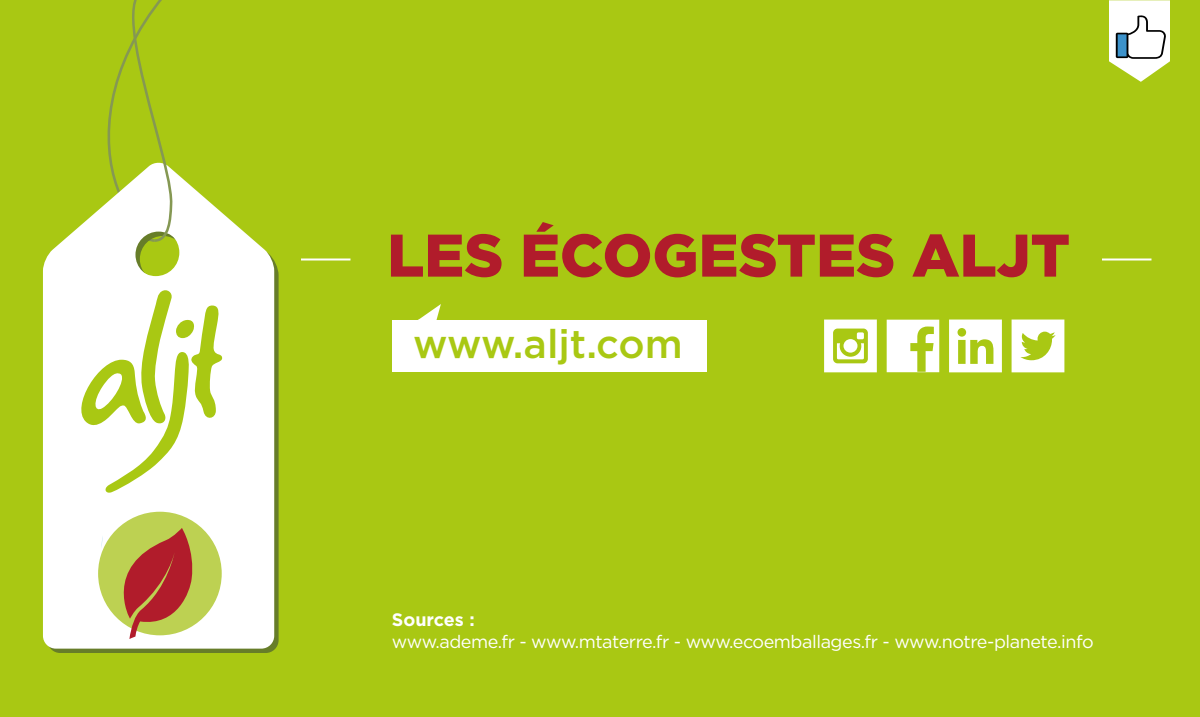
<style>
.page{position:relative;width:1200px;height:717px;background:#a9c813}
.page>*{position:absolute;margin:0;border:0;box-sizing:border-box;transform-origin:0 0}
.t1{font:900 60px "Gotham";color:#b11c2b}
.t2{font:500 40px "Gotham";color:#a9c813}
.t3{font:18px "Gotham";letter-spacing:-.025em;color:#fff}
.t4{font:700 18px "Gotham";color:#fff}
</style>
<div class="page">
<svg style="left:51px;top:260px;width:228px;height:393px;background:#70862d"></svg>
<div style="left:43px;top:213px;width:231px;height:436px;background:#fff"></div>
<div style="left:98px;top:512px;width:124px;height:123px;background:#bdd152;border-radius:50%"></div>
<div style="left:392px;top:320px;width:315px;height:52px;background:#fff"></div>
<svg style="left:418px;top:304px;width:23px;height:16px"></svg>
<svg style="left:70px;top:0;width:152px;height:495px"></svg>
<svg style="left:101px;top:528px;width:94px;height:111px"></svg>
<hr style="left:301px;top:258px;width:49px;height:2px;background:#fff">
<hr style="left:1102px;top:258px;width:50px;height:2px;background:#fff">
<svg style="left:1109px;top:0;width:61px;height:82px;background:#dbe2cd"></svg>
<svg style="left:824px;top:319px;width:53px;height:53px"></svg>
<svg style="left:887px;top:320px;width:52px;height:52px"></svg>
<svg style="left:949px;top:320px;width:53px;height:52px"></svg>
<svg style="left:1012px;top:320px;width:52px;height:52px"></svg>
<h1 class="t1" style="left:387px;top:214px;width:684px">LES ÉCOGESTES ALJT</h1>
<h2 class="t2" style="left:413px;top:318px;width:271px">www.aljt.com</h2>
<p class="t4" style="left:392px;top:608px;width:84px">Sources :</p>
<p class="t3" style="left:392px;top:630px;width:703px">www.ademe.fr - www.mtaterre.fr - www.ecoemballages.fr - www.notre-planete.info</p>
</div>
